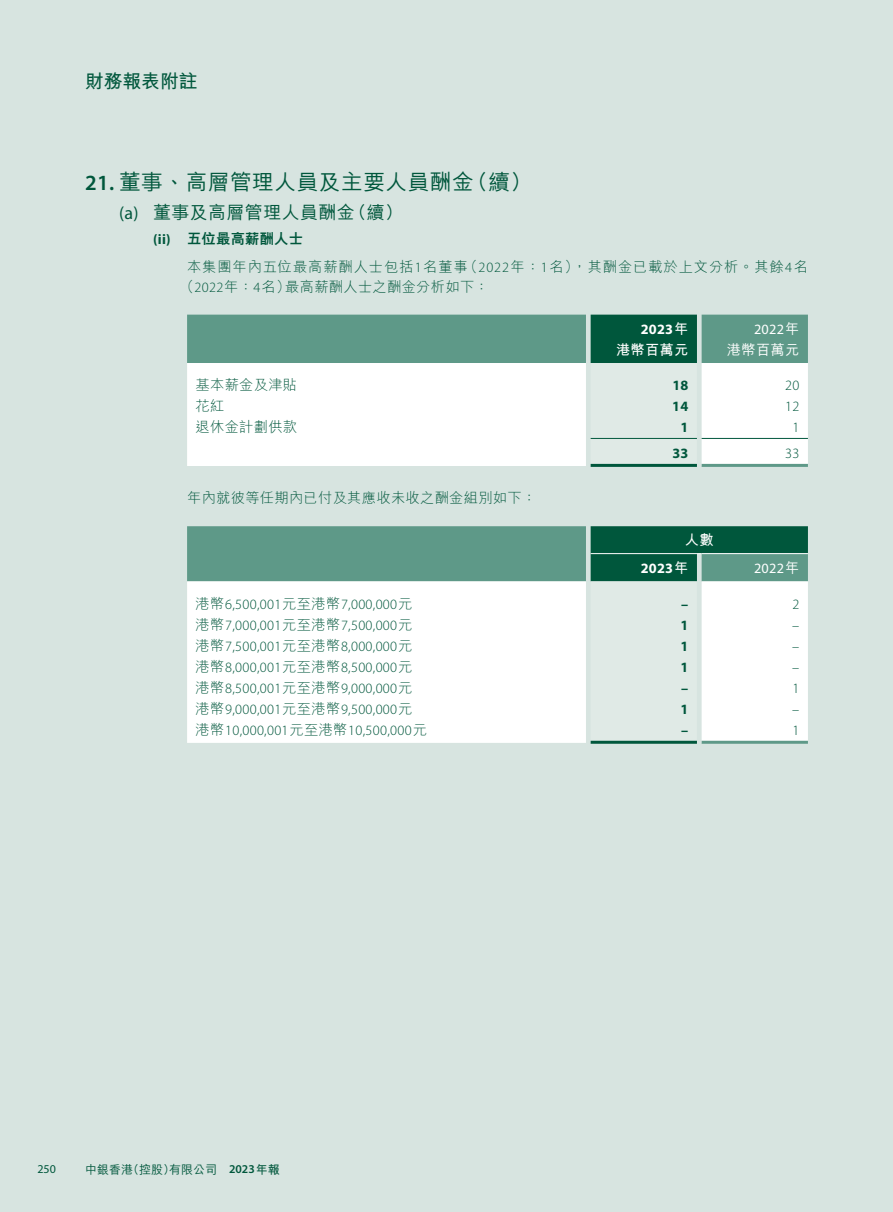
<style>
.page{position:relative;width:893px;height:1212px;background:#fff}
.page>*{position:absolute;margin:0;border:0;box-sizing:border-box;transform-origin:0 0}
.t1{font:500 21.75px "M Hei HK";letter-spacing:.02em;color:#00573c}
.t2{font:700 18.75px "M Hei HK";color:#00573c}
.t3{font:500 18px "M Hei HK";letter-spacing:.02em;color:#00573c}
.t4{font:300 14.25px "Myriad Pro";letter-spacing:.02em;color:#00573c}
.t5{font:300 14.25px "M Hei HK";letter-spacing:.02em;color:#00573c}
.t6{font:300 14.25px/28px "M Hei HK";letter-spacing:.065em;color:#00573c}
.t7{font:700 14.25px "Myriad Pro";color:#00573c}
.t8{font:700 14.25px "Myriad Pro";letter-spacing:.02em;color:#fff}
.t9{font:14.25px "Myriad Pro";letter-spacing:.02em;color:#fff}
.t10{font:700 14.25px "M Hei HK";letter-spacing:.02em;color:#fff}
.t11{font:500 14.25px "M Hei HK";letter-spacing:.02em;color:#fff}
.t12{font:500 12px "M Hei HK";color:#00573c}
.t13{font:12px "Myriad Pro";color:#00573c}
.s1{font-family:"Myriad Pro";font-weight:600}
.s2{font-family:"Myriad Pro";font-weight:400}
.s3{font-family:"Myriad Pro";font-weight:700}
.s4{font-weight:800}
.s5{font-family:"Myriad Pro"}
.s6{font-family:"M Hei HK"}
.s7{font-family:"M Hei HK";font-weight:500}
.s8{font-weight:700}
</style>
<div class="page">
<div style="left:0;top:0;width:892px;height:1212px;background:#d7e4e0"></div>
<svg style="left:187px;top:315px;width:621px;height:151px;background:#c1d7d1"></svg>
<hr style="left:591px;top:438px;width:106px;height:1px;background:#00573c">
<hr style="left:702px;top:438px;width:106px;height:1px;background:#00573c">
<hr style="left:591px;top:464px;width:106px;height:3px;background:#00573c">
<hr style="left:702px;top:464px;width:106px;height:3px;background:#5e9988">
<svg style="left:187px;top:526px;width:621px;height:217px;background:#ccded8"></svg>
<hr style="left:702px;top:553px;width:106px;height:1px;background:#fff">
<hr style="left:591px;top:741px;width:106px;height:3px;background:#00573c">
<hr style="left:702px;top:741px;width:106px;height:3px;background:#5e9988">
<h2 class="t2" style="left:85px;top:67px;width:114px">財務報表附註</h2>
<h1 class="t1" style="left:85px;top:166px;width:449px"><span class="s1">21.</span> 董事、高層管理人員及主要人員酬金（續）</h1>
<p class="t3" style="left:119px;top:199px;width:286px"><span class="s2">(a)</span> 董事及高層管理人員酬金（續）</p>
<p class="t6" style="left:187px;top:225px;width:622px;text-indent:-34px"><span class="s3">(ii)</span> <span class="s4">五位最高薪酬人士<br></span>本集團年內五位最高薪酬人士包括<span class="s5">1</span>名董事（<span class="s5">2022</span>年：<span class="s5">1</span>名），其酬金已載於上文分析。其餘<span class="s5">4</span>名</p>
<p class="t5" style="left:180px;top:279px;width:310px">（<span class="s5">2022</span>年：<span class="s5">4</span>名）最高薪酬人士之酬金分析如下：</p>
<p class="t8" style="left:641px;top:320px;width:49px">2023<span class="s6">年</span></p>
<p class="t9" style="left:754px;top:320px;width:47px">2022<span class="s7">年</span></p>
<p class="t10" style="left:616px;top:339px;width:74px">港幣百萬元</p>
<p class="t11" style="left:727px;top:339px;width:74px">港幣百萬元</p>
<p class="t5" style="left:196px;top:378px;width:103px">基本薪金及津貼</p>
<p class="t7" style="left:672px;top:376px;width:18px">18</p>
<p class="t4" style="left:785px;top:378px;width:16px">20</p>
<p class="t5" style="left:196px;top:399px;width:30px">花紅</p>
<p class="t7" style="left:672px;top:397px;width:18px">14</p>
<p class="t4" style="left:785px;top:399px;width:16px">12</p>
<p class="t5" style="left:196px;top:420px;width:103px">退休金計劃供款</p>
<p class="t7" style="left:680px;top:418px;width:9px">1</p>
<p class="t4" style="left:792px;top:420px;width:8px">1</p>
<p class="t7" style="left:672px;top:444px;width:18px">33</p>
<p class="t4" style="left:785px;top:445px;width:16px">33</p>
<p class="t5" style="left:187px;top:491px;width:351px">年內就彼等任期內已付及其應收未收之酬金組別如下：</p>
<p class="t10" style="left:685px;top:530px;width:30px">人數</p>
<p class="t8" style="left:641px;top:559px;width:49px">2023<span class="s6">年</span></p>
<p class="t9" style="left:754px;top:560px;width:47px">2022<span class="s7">年</span></p>
<p class="t4" style="left:196px;top:596px;width:218px"><span class="s6">港幣</span>6,500,001<span class="s6">元至港幣</span>7,000,000<span class="s6">元</span></p>
<p class="t7" style="left:681px;top:594px;width:9px">–</p>
<p class="t4" style="left:792px;top:596px;width:8px">2</p>
<p class="t4" style="left:196px;top:617px;width:218px"><span class="s6">港幣</span>7,000,001<span class="s6">元至港幣</span>7,500,000<span class="s6">元</span></p>
<p class="t7" style="left:680px;top:615px;width:9px">1</p>
<p class="t4" style="left:792px;top:617px;width:9px">–</p>
<p class="t4" style="left:196px;top:638px;width:218px"><span class="s6">港幣</span>7,500,001<span class="s6">元至港幣</span>8,000,000<span class="s6">元</span></p>
<p class="t7" style="left:680px;top:636px;width:9px">1</p>
<p class="t4" style="left:792px;top:638px;width:9px">–</p>
<p class="t4" style="left:196px;top:659px;width:218px"><span class="s6">港幣</span>8,000,001<span class="s6">元至港幣</span>8,500,000<span class="s6">元</span></p>
<p class="t7" style="left:680px;top:657px;width:9px">1</p>
<p class="t4" style="left:792px;top:659px;width:9px">–</p>
<p class="t4" style="left:196px;top:680px;width:218px"><span class="s6">港幣</span>8,500,001<span class="s6">元至港幣</span>9,000,000<span class="s6">元</span></p>
<p class="t7" style="left:681px;top:678px;width:9px">–</p>
<p class="t4" style="left:792px;top:680px;width:8px">1</p>
<p class="t4" style="left:196px;top:701px;width:218px"><span class="s6">港幣</span>9,000,001<span class="s6">元至港幣</span>9,500,000<span class="s6">元</span></p>
<p class="t7" style="left:680px;top:700px;width:9px">1</p>
<p class="t4" style="left:792px;top:701px;width:9px">–</p>
<p class="t4" style="left:196px;top:722px;width:233px"><span class="s6">港幣</span>10,000,001<span class="s6">元至港幣</span>10,500,000<span class="s6">元</span></p>
<p class="t7" style="left:681px;top:721px;width:9px">–</p>
<p class="t4" style="left:792px;top:722px;width:8px">1</p>
<p class="t13" style="left:37px;top:1161px;width:20px">250</p>
<p class="t12" style="left:85px;top:1160px;width:196px">中銀香港（控股）有限公司 <span class="s1">2023</span><span class="s8">年報</span></p>
</div>
